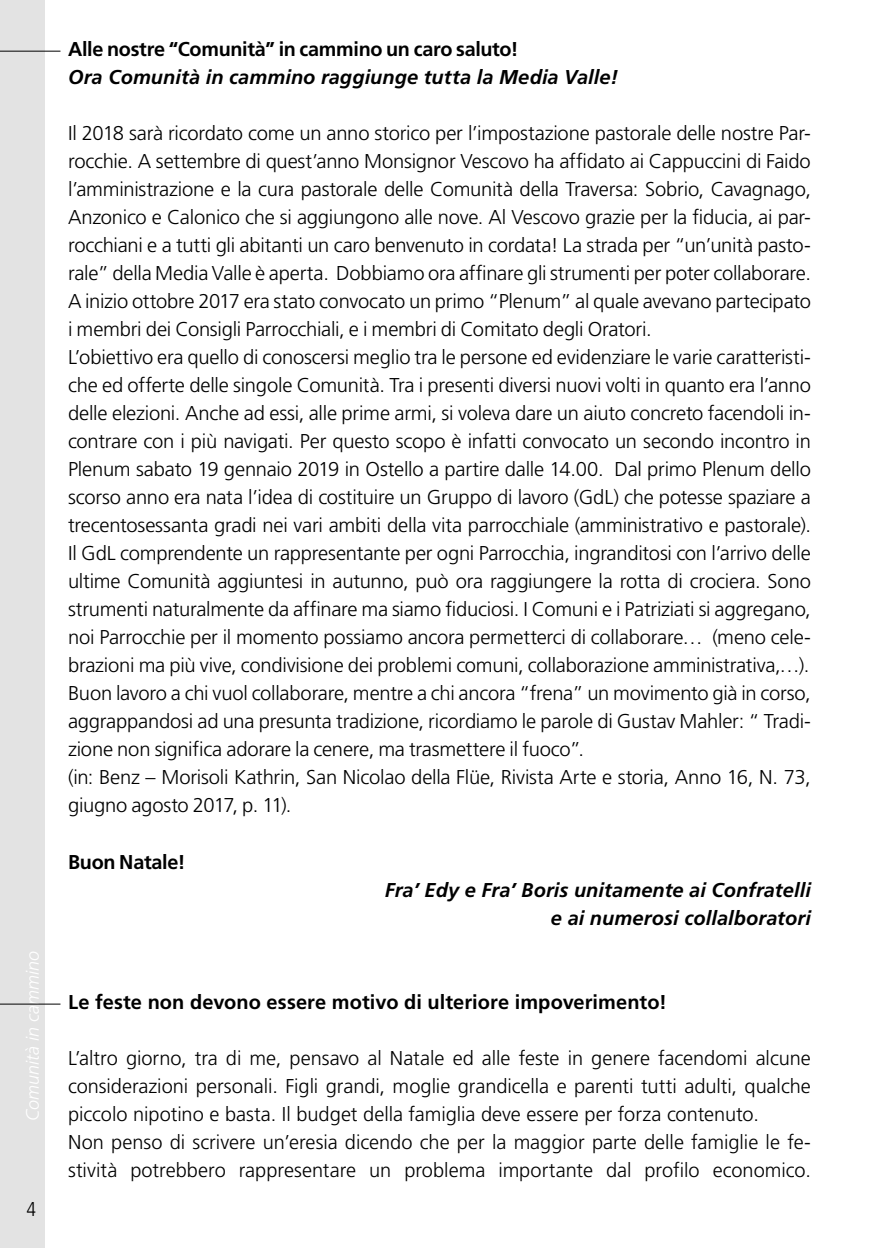
<style>
.page{position:relative;width:879px;height:1248px;background:#fff}
.page>*{position:absolute;margin:0;border:0;box-sizing:border-box;transform-origin:0 0}
.t1{font:300 20px/28px "Frutiger";letter-spacing:-.01em;color:#000}
.t2{font:italic 700 20px/28px "Frutiger";letter-spacing:.005em;color:#000;text-align:right}
.t3{font:700 20px "Frutiger";letter-spacing:-.01em;color:#000}
.t4{font:300 condensed 20px "Frutiger";color:#000}
.t5{font:italic 300 18px "Frutiger CE";color:#fff}
</style>
<div class="page">
<div style="left:0;top:0;width:45px;height:1247px;background:#e3e3e3"></div>
<hr style="left:0;top:1003px;width:60px;height:1px;background:#000">
<hr style="left:0;top:51px;width:60px;height:1px;background:#000">
<p class="t5" style="left:22px;top:1120px;width:172px;rotate:-90deg">Comunità in cammino</p>
<p class="t4" style="left:26px;top:1197px;width:11px">4</p>
<p class="t3" style="left:68px;top:37px;width:452px">Alle nostre “Comunità” in cammino un caro saluto!</p>
<p class="t2" style="left:68px;top:63px;width:552px">Ora Comunità in cammino raggiunge tutta la Media Valle!</p>
<p class="t1" style="left:68px;top:119px;width:744px">Il 2018 sarà ricordato come un anno storico per l’impostazione pastorale delle nostre Par&shy;rocchie. A settembre di quest’anno Monsignor Vescovo ha affidato ai Cappuccini di Faido l’amministrazione e la cura pastorale delle Comunità della Traversa: Sobrio, Cavagnago, Anzonico e Calonico che si aggiungono alle nove. Al Vescovo grazie per la fiducia, ai par&shy;rocchiani e a tutti gli abitanti un caro benvenuto in cordata! La strada per “un’unità pasto&shy;rale” della Media Valle è aperta. Dobbiamo ora affinare gli strumenti per poter collaborare.<br>A inizio ottobre 2017 era stato convocato un primo “Plenum” al quale avevano partecipato i membri dei Consigli Parrocchiali, e i membri di Comitato degli Oratori.<br>L’obiettivo era quello di conoscersi meglio tra le persone ed evidenziare le varie caratteristi&shy;che ed offerte delle singole Comunità. Tra i presenti diversi nuovi volti in quanto era l’anno delle elezioni. Anche ad essi, alle prime armi, si voleva dare un aiuto concreto facendoli in&shy;contrare con i più navigati. Per questo scopo è infatti convocato un secondo incontro in Plenum sabato 19 gennaio 2019 in Ostello a partire dalle 14.00. Dal primo Plenum dello scorso anno era nata l’idea di costituire un Gruppo di lavoro (GdL) che potesse spaziare a trecentosessanta gradi nei vari ambiti della vita parrocchiale (amministrativo e pastorale).<br>Il GdL comprendente un rappresentante per ogni Parrocchia, ingranditosi con l’arrivo delle ultime Comunità aggiuntesi in autunno, può ora raggiungere la rotta di crociera. Sono strumenti naturalmente da affinare ma siamo fiduciosi. I Comuni e i Patriziati si aggregano, noi Parrocchie per il momento possiamo ancora permetterci di collaborare… (meno cele&shy;brazioni ma più vive, condivisione dei problemi comuni, collaborazione amministrativa,…).<br>Buon lavoro a chi vuol collaborare, mentre a chi ancora “frena” un movimento già in corso, aggrappandosi ad una presunta tradizione, ricordiamo le parole di Gustav Mahler: “ Tradi&shy;zione non significa adorare la cenere, ma trasmettere il fuoco”.<br>(in: Benz – Morisoli Kathrin, San Nicolao della Flüe, Rivista Arte e storia, Anno 16, N. 73, giugno agosto 2017, p. 11).</p>
<p class="t3" style="left:68px;top:849px;width:119px">Buon Natale!</p>
<p class="t2" style="left:385px;top:875px;width:428px">Fra’ Edy e Fra’ Boris unitamente ai Confratelli e ai numerosi collalboratori</p>
<p class="t3" style="left:68px;top:989px;width:600px">Le feste non devono essere motivo di ulteriore impoverimento!</p>
<p class="t1" style="left:68px;top:1043px;width:744px">L’altro giorno, tra di me, pensavo al Natale ed alle feste in genere facendomi alcune considerazioni personali. Figli grandi, moglie grandicella e parenti tutti adulti, qualche piccolo nipotino e basta. Il budget della famiglia deve essere per forza contenuto.<br>Non penso di scrivere un’eresia dicendo che per la maggior parte delle famiglie le fe&shy;stività potrebbero rappresentare un problema importante dal profilo economico.</p>
</div>
